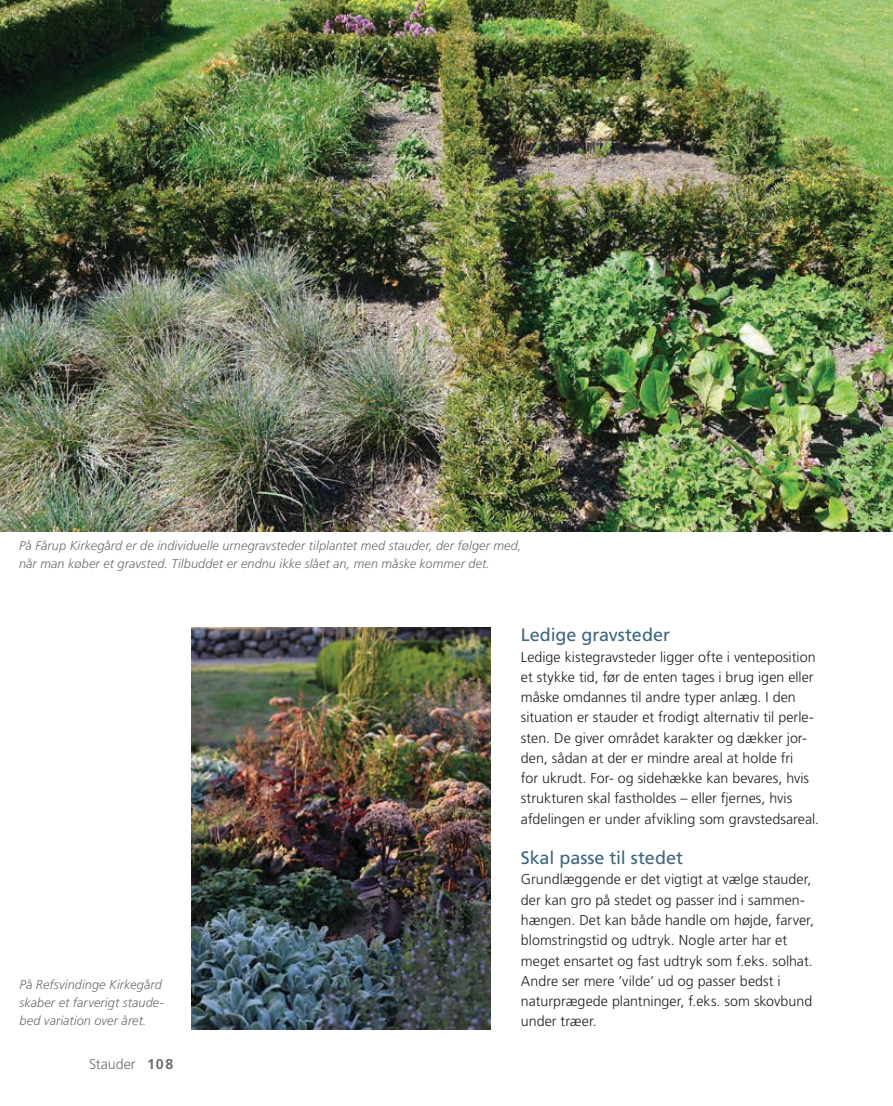
<style>
.page{position:relative;width:893px;height:1106px;background:#fff}
.page>*{position:absolute;margin:0;border:0;box-sizing:border-box;transform-origin:0 0}
.t1{font:18px "Frutiger LT Std";color:#3e667f}
.t2{font:300 14.25px/20.2px "Frutiger LT Std";color:#231f20}
.t3{font:300 14.25px "Frutiger LT Std";color:#6d6f71}
.t4{font:700 14.25px "Frutiger LT Std";color:#6d6f71}
.t5{font:italic 300 12.75px/18px "Frutiger LT Std";letter-spacing:.005em;color:#6d6f71}
</style>
<div class="page">
<img style="left:0;top:0;width:893px;height:531px">
<img style="left:191px;top:628px;width:300px;height:401px">
<p class="t5" style="left:19px;top:536px;width:504px">På Fårup Kirkegård er de individuelle urnegravsteder tilplantet med stauder, der følger med, når man køber et gravsted. Tilbuddet er endnu ikke slået an, men måske kommer det.</p>
<p class="t5" style="left:19px;top:976px;width:146px">På Refsvindinge Kirkegård skaber et farverigt staude&shy;bed variation over året.</p>
<p class="t3" style="left:89px;top:1055px;width:48px">Stauder</p>
<p class="t4" style="left:147px;top:1055px;width:28px">108</p>
<p class="t1" style="left:521px;top:624px;width:151px">Ledige gravsteder</p>
<p class="t2" style="left:521px;top:647px;width:300px">Ledige kistegravsteder ligger ofte i venteposition et stykke tid, før de enten tages i brug igen eller måske omdannes til andre typer anlæg. I den situation er stauder et frodigt alternativ til perle&shy;sten. De giver området karakter og dækker jor&shy;den, sådan at der er mindre areal at holde fri<br>for ukrudt. For- og sidehække kan bevares, hvis strukturen skal fastholdes – eller fjernes, hvis afdelingen er under afvikling som gravstedsareal.</p>
<p class="t1" style="left:521px;top:847px;width:164px">Skal passe til stedet</p>
<p class="t2" style="left:521px;top:869px;width:295px">Grundlæggende er det vigtigt at vælge stauder, der kan gro på stedet og passer ind i sammen&shy;hængen. Det kan både handle om højde, farver, blomstringstid og udtryk. Nogle arter har et meget ensartet og fast udtryk som f.eks. solhat.<br>Andre ser mere ’vilde’ ud og passer bedst i naturprægede plantninger, f.eks. som skovbund under træer.</p>
</div>
